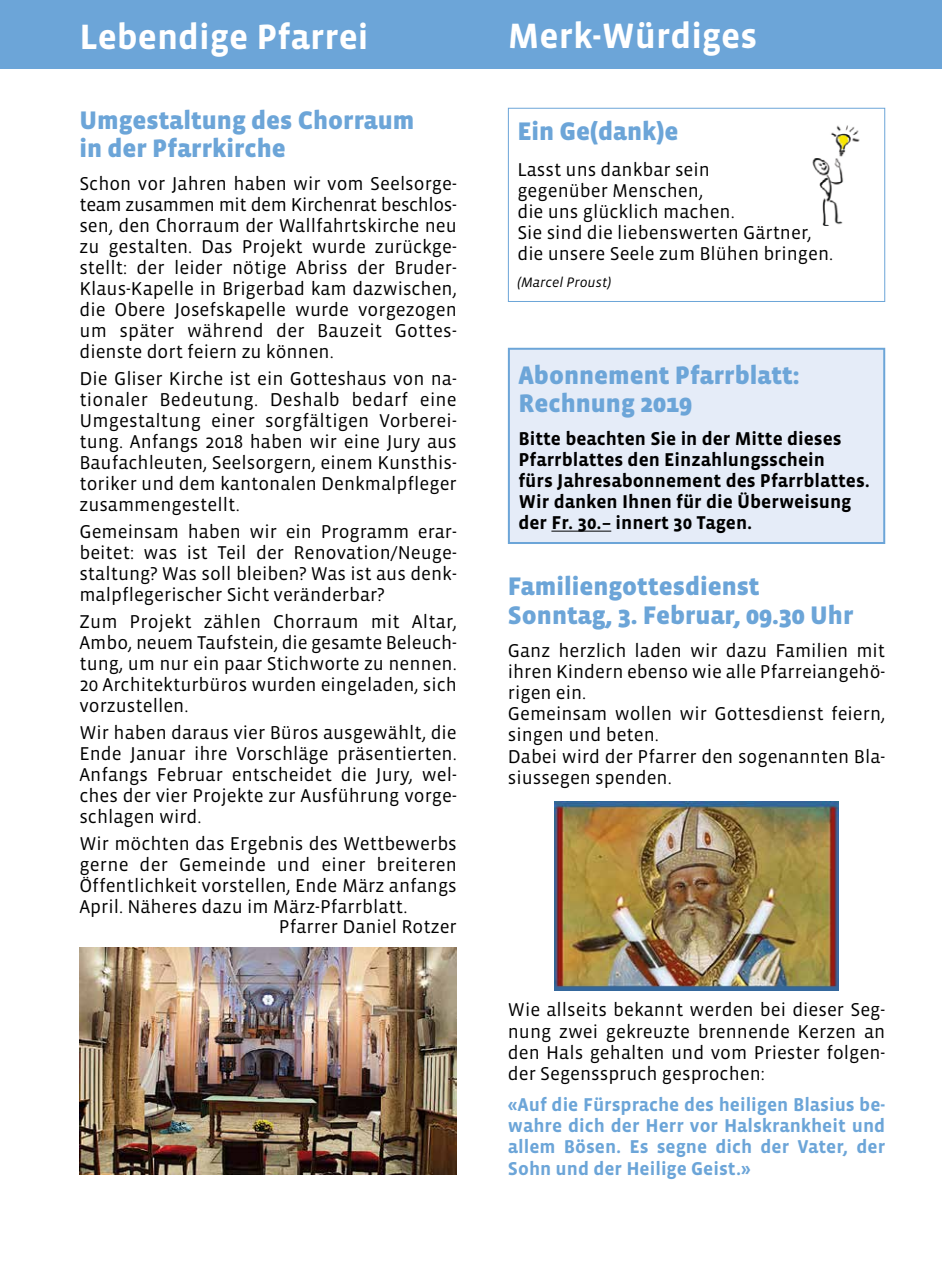
<style>
.page{position:relative;width:942px;height:1276px;background:#fff}
.page>*{position:absolute;margin:0;border:0;box-sizing:border-box;transform-origin:0 0}
.t1{font:700 36px "Vista Sans";color:#fff}
.t2{font:900 26px/28px "Vista Sans";color:#6ca5d8}
.t3{font:19px/21px "Vista Sans";color:#000;text-align:justify}
.t4{font:700 19px/21px "Vista Sans";color:#000}
.t5{font:700 19px/21.2px "Vista Sans";color:#6ca5d8;text-align:justify}
.t6{font:italic 14px "Vista Sans";color:#000}
</style>
<div class="page">
<div style="left:0;top:0;width:941px;height:68px;background:#6ca5d8"></div>
<img style="left:79px;top:947px;width:377px;height:227px">
<div style="left:507px;top:108px;width:377px;height:194px;border:1px solid #6ca5d8"></div>
<img style="left:812px;top:125px;width:48px;height:100px">
<div style="left:508px;top:349px;width:375px;height:194px;background:#e5ecf8"></div>
<hr style="left:551px;top:531px;width:60px;height:1px;background:#000">
<div style="left:507px;top:348px;width:377px;height:196px;border:2px solid #6ca5d8"></div>
<img style="left:554px;top:801px;width:284px;height:189px">
<h1 class="t1" style="left:79px;top:19px;width:290px">Lebendige Pfarrei</h1>
<h1 class="t1" style="left:507px;top:17px;width:250px">Merk-Würdiges</h1>
<h2 class="t2" style="left:79px;top:106px;width:336px">Umgestaltung des Chorraum in der Pfarrkirche</h2>
<p class="t3" style="left:79px;top:173px;width:379px">Schon vor Jahren haben wir vom Seelsorge&shy;team zusammen mit dem Kirchenrat beschlos&shy;sen, den Chorraum der Wallfahrtskirche neu zu gestalten. Das Projekt wurde zurückge&shy;stellt: der leider nötige Abriss der Bruder-Klaus-Kapelle in Brigerbad kam dazwischen, die Obere Josefskapelle wurde vorgezogen um später während der Bauzeit Gottes&shy;dienste dort feiern zu können.</p>
<p class="t3" style="left:79px;top:368px;width:379px">Die Gliser Kirche ist ein Gotteshaus von na&shy;tionaler Bedeutung. Deshalb bedarf eine Umgestaltung einer sorgfältigen Vorberei&shy;tung. Anfangs 2018 haben wir eine Jury aus Baufachleuten, Seelsorgern, einem Kunsthis&shy;toriker und dem kantonalen Denkmalpfleger zusammengestellt.</p>
<p class="t3" style="left:79px;top:521px;width:379px">Gemeinsam haben wir ein Programm erar&shy;beitet: was ist Teil der Renovation/Neuge&shy;staltung? Was soll bleiben? Was ist aus denk&shy;malpflegerischer Sicht veränderbar?</p>
<p class="t3" style="left:79px;top:612px;width:379px">Zum Projekt zählen Chorraum mit Altar, Ambo, neuem Taufstein, die gesamte Beleuch&shy;tung, um nur ein paar Stichworte zu nennen.<br>20 Architekturbüros wurden eingeladen, sich vorzustellen.</p>
<p class="t3" style="left:79px;top:723px;width:379px">Wir haben daraus vier Büros ausgewählt, die Ende Januar ihre Vorschläge präsentierten.<br>Anfangs Februar entscheidet die Jury, wel&shy;ches der vier Projekte zur Ausführung vorge&shy;schlagen wird.</p>
<p class="t3" style="left:79px;top:834px;width:379px">Wir möchten das Ergebnis des Wettbewerbs</p>
<p class="t3" style="left:79px;top:855px;width:379px">gerne der Gemeinde und einer breiteren</p>
<p class="t3" style="left:79px;top:876px;width:379px">Öffentlichkeit vorstellen, Ende März anfangs</p>
<p class="t3" style="left:79px;top:897px;width:329px">April. Näheres dazu im März-Pfarrblatt.</p>
<p class="t3" style="left:279px;top:917px;width:179px">Pfarrer Daniel Rotzer</p>
<h2 class="t2" style="left:517px;top:118px;width:162px">Ein Ge(dank)e</h2>
<p class="t3" style="left:517px;top:160px;width:317px;text-align:left">Lasst uns dankbar sein<br>gegenüber Menschen,<br>die uns glücklich machen.<br>Sie sind die liebenswerten Gärtner, die unsere Seele zum Blühen bringen.</p>
<p class="t6" style="left:517px;top:275px;width:95px">(Marcel Proust)</p>
<h2 class="t2" style="left:518px;top:361px;width:283px">Abonnement Pfarrblatt:<br>Rechnung 2019</h2>
<p class="t4" style="left:518px;top:428px;width:353px">Bitte beachten Sie in der Mitte dieses Pfarrblattes den Einzahlungsschein<br>fürs Jahresabonnement des Pfarrblattes.<br>Wir danken Ihnen für die Überweisung der Fr. 30.– innert 30 Tagen.</p>
<h2 class="t2" style="left:507px;top:573px;width:347px">Familiengottesdienst<br>Sonntag, 3. Februar, 09.30 Uhr</h2>
<p class="t3" style="left:507px;top:640px;width:379px;text-align:left">Ganz herzlich laden wir dazu Familien mit ihren Kindern ebenso wie alle Pfarreiangehö&shy;rigen ein.<br>Gemeinsam wollen wir Gottesdienst feiern, singen und beten.<br>Dabei wird der Pfarrer den sogenannten Bla&shy;siussegen spenden.</p>
<p class="t3" style="left:507px;top:999px;width:379px">Wie allseits bekannt werden bei dieser Seg&shy;nung zwei gekreuzte brennende Kerzen an den Hals gehalten und vom Priester folgen&shy;der Segensspruch gesprochen:</p>
<p class="t5" style="left:507px;top:1094px;width:379px">«Auf die Fürsprache des heiligen Blasius be&shy;wahre dich der Herr vor Halskrankheit und allem Bösen. Es segne dich der Vater, der Sohn und der Heilige Geist.»</p>
</div>
